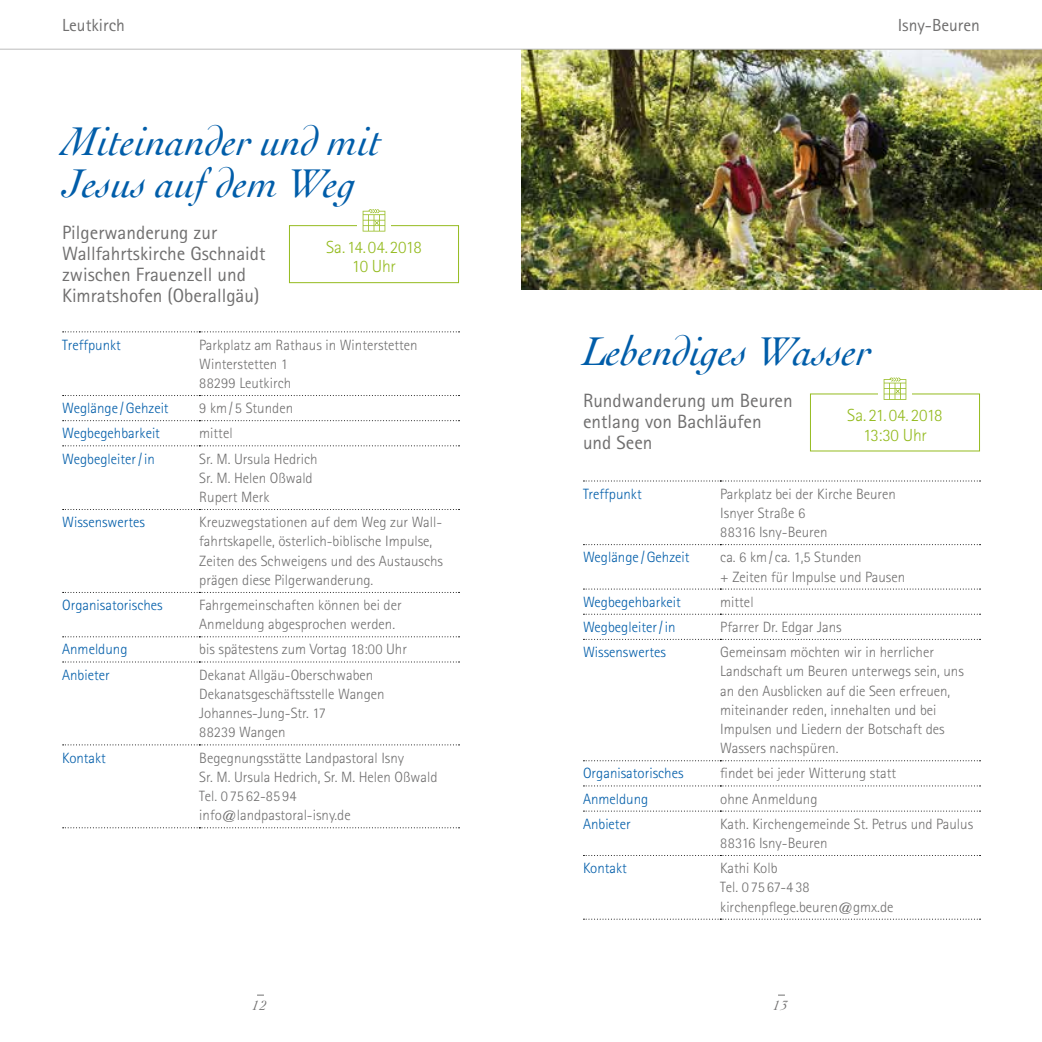
<style>
.page{position:relative;width:1042px;height:1042px;background:#fff}
.page>*{position:absolute;margin:0;border:0;box-sizing:border-box;transform-origin:0 0}
.t1{font:italic 42px/42px "Cochin";color:#005da9}
.t2{font:19.25px/21px "Rotis Sans Serif Std";color:#706f6f}
.t3{font:300 17.5px/19.2px "Rotis Sans Serif Std";letter-spacing:-.02em;color:#95bb20;text-align:center}
.t4{font:17.5px "Rotis Sans Serif Std";color:#706f6f}
.t5{font:300 14.88px/19.2px "Rotis Sans Serif Std";color:#706f6f}
.t6{font:300 14.88px "Rotis Sans Serif Std";color:#005da9}
.t7{font:italic 14px "Cochin";color:#706f6f}
</style>
<div class="page">
<img style="left:521px;top:50px;width:521px;height:239px">
<hr style="left:0;top:49px;width:1042px;height:1px;background:#bcbcbc">
<svg style="left:63px;top:331px;width:396px;height:1px"></svg>
<svg style="left:63px;top:395px;width:396px;height:1px"></svg>
<svg style="left:63px;top:420px;width:396px;height:1px"></svg>
<svg style="left:63px;top:445px;width:396px;height:1px"></svg>
<svg style="left:63px;top:509px;width:396px;height:1px"></svg>
<svg style="left:63px;top:592px;width:396px;height:1px"></svg>
<svg style="left:63px;top:636px;width:396px;height:1px"></svg>
<svg style="left:63px;top:661px;width:396px;height:1px"></svg>
<svg style="left:63px;top:744px;width:396px;height:1px"></svg>
<svg style="left:63px;top:827px;width:396px;height:1px"></svg>
<svg style="left:583px;top:480px;width:397px;height:1px"></svg>
<svg style="left:583px;top:544px;width:397px;height:1px"></svg>
<svg style="left:583px;top:588px;width:397px;height:1px"></svg>
<svg style="left:583px;top:614px;width:397px;height:1px"></svg>
<svg style="left:583px;top:639px;width:397px;height:1px"></svg>
<svg style="left:583px;top:760px;width:397px;height:1px"></svg>
<svg style="left:583px;top:785px;width:397px;height:1px"></svg>
<svg style="left:583px;top:810px;width:397px;height:1px"></svg>
<svg style="left:583px;top:855px;width:397px;height:1px"></svg>
<svg style="left:583px;top:918px;width:397px;height:1px"></svg>
<div style="left:289px;top:225px;width:170px;height:58px;border:1px solid #95bb20"></div>
<svg style="left:357px;top:210px;width:34px;height:22px"></svg>
<svg style="left:363px;top:209px;width:22px;height:22px"></svg>
<svg style="left:883px;top:377px;width:23px;height:23px"></svg>
<p class="t4" style="left:62px;top:15px;width:64px">Leutkirch</p>
<p class="t4" style="left:897px;top:15px;width:84px">Isny-Beuren</p>
<h1 class="t1" style="left:62px;top:118px;width:321px">Miteinander und mit<br>Jesus auf dem Weg</h1>
<p class="t2" style="left:62px;top:221px;width:205px">Pilgerwanderung zur<br>Wallfahrtskirche Gschnaidt zwischen Frauenzell und<br>Kimratshofen (Oberallgäu)</p>
<p class="t3" style="left:326px;top:237px;width:97px">Sa.14.04.2018<br>10 Uhr</p>
<p class="t6" style="left:62px;top:336px;width:60px">Treffpunkt</p>
<p class="t5" style="left:199px;top:335px;width:220px">Parkplatz am Rathaus in Winterstetten<br>Winterstetten 1<br>88299 Leutkirch</p>
<p class="t6" style="left:62px;top:400px;width:108px">Weglänge /Gehzeit</p>
<p class="t5" style="left:199px;top:399px;width:95px">9 km/ 5 Stunden</p>
<p class="t6" style="left:62px;top:425px;width:99px">Wegbegehbarkeit</p>
<p class="t5" style="left:199px;top:424px;width:35px">mittel</p>
<p class="t6" style="left:62px;top:450px;width:94px">Wegbegleiter/in</p>
<p class="t5" style="left:199px;top:449px;width:120px">Sr. M. Ursula Hedrich<br>Sr. M. Helen Oßwald<br>Rupert Merk</p>
<p class="t6" style="left:62px;top:514px;width:84px">Wissenswertes</p>
<p class="t5" style="left:199px;top:512px;width:245px">Kreuzwegstationen auf dem Weg zur Wall&shy;fahrtskapelle, österlich-biblische Impulse, Zeiten des Schweigens und des Austauschs prägen diese Pilgerwanderung.</p>
<p class="t6" style="left:62px;top:596px;width:102px">Organisatorisches</p>
<p class="t5" style="left:199px;top:595px;width:204px">Fahrgemeinschaften können bei der<br>Anmeldung abgesprochen werden.</p>
<p class="t6" style="left:62px;top:641px;width:67px">Anmeldung</p>
<p class="t5" style="left:199px;top:640px;width:209px">bis spätestens zum Vortag 18:00 Uhr</p>
<p class="t6" style="left:62px;top:666px;width:49px">Anbieter</p>
<p class="t5" style="left:199px;top:665px;width:187px">Dekanat Allgäu-Oberschwaben<br>Dekanatsgeschäftsstelle Wangen<br>Johannes-Jung-Str. 17<br>88239 Wangen</p>
<p class="t6" style="left:62px;top:749px;width:45px">Kontakt</p>
<p class="t5" style="left:199px;top:748px;width:240px">Begegnungsstätte Landpastoral Isny<br>Sr. M. Ursula Hedrich, Sr. M. Helen Oßwald<br>Tel. 0 75 62-85 94 info@landpastoral-isny.de</p>
<h1 class="t1" style="left:583px;top:328px;width:290px">Lebendiges Wasser</h1>
<p class="t2" style="left:583px;top:389px;width:211px">Rundwanderung um Beuren entlang von Bachläufen und Seen</p>
<p class="t3" style="left:847px;top:406px;width:97px">Sa.21.04.2018<br>13:30 Uhr</p>
<p class="t6" style="left:583px;top:485px;width:60px">Treffpunkt</p>
<p class="t5" style="left:720px;top:484px;width:177px">Parkplatz bei der Kirche Beuren<br>Isnyer Straße 6<br>88316 Isny-Beuren</p>
<p class="t6" style="left:583px;top:549px;width:108px">Weglänge /Gehzeit</p>
<p class="t5" style="left:720px;top:548px;width:186px">ca. 6 km/ ca. 1,5 Stunden<br>+ Zeiten für Impulse und Pausen</p>
<p class="t6" style="left:583px;top:593px;width:99px">Wegbegehbarkeit</p>
<p class="t5" style="left:720px;top:592px;width:35px">mittel</p>
<p class="t6" style="left:583px;top:618px;width:94px">Wegbegleiter/in</p>
<p class="t5" style="left:720px;top:617px;width:123px">Pfarrer Dr. Edgar Jans</p>
<p class="t6" style="left:583px;top:643px;width:84px">Wissenswertes</p>
<p class="t5" style="left:720px;top:642px;width:245px">Gemeinsam möchten wir in herrlicher Landschaft um Beuren unterwegs sein, uns an den Ausblicken auf die Seen erfreuen, miteinander reden, innehalten und bei Impulsen und Liedern der Botschaft des Wassers nachspüren.</p>
<p class="t6" style="left:583px;top:765px;width:102px">Organisatorisches</p>
<p class="t5" style="left:720px;top:764px;width:177px">findet bei jeder Witterung statt</p>
<p class="t6" style="left:583px;top:790px;width:67px">Anmeldung</p>
<p class="t5" style="left:720px;top:789px;width:99px">ohne Anmeldung</p>
<p class="t6" style="left:583px;top:815px;width:49px">Anbieter</p>
<p class="t5" style="left:720px;top:814px;width:254px">Kath. Kirchengemeinde St. Petrus und Paulus<br>88316 Isny-Beuren</p>
<p class="t6" style="left:583px;top:859px;width:45px">Kontakt</p>
<p class="t5" style="left:720px;top:858px;width:175px">Kathi Kolb<br>Tel. 0 75 67-4 38 kirchenpflege.beuren@gmx.de</p>
<p class="t7" style="left:253px;top:995px;width:15px">12</p>
<p class="t7" style="left:773px;top:995px;width:15px">13</p>
</div>
